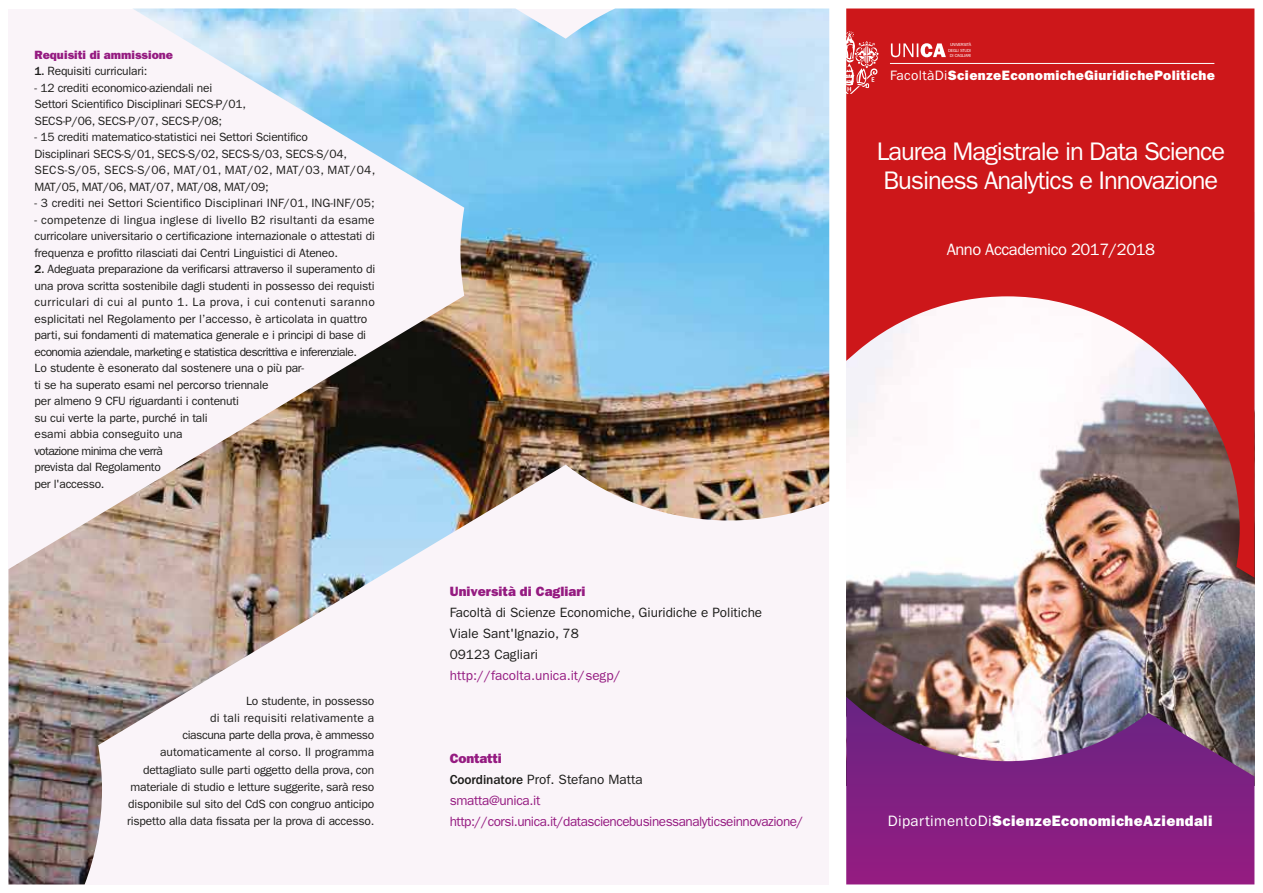
<style>
.page{position:relative;width:1263px;height:893px;background:#fff}
.page>*{position:absolute;margin:0;border:0;box-sizing:border-box;transform-origin:0 0}
.t1{font:25.5px/28.5px "ITC Franklin Gothic Std";letter-spacing:-.045em;color:#fff}
.t2{font:16.5px "ITC Franklin Gothic Std";letter-spacing:-.03em;color:#fff}
.t3{font:15.15px "ITC Franklin Gothic Std Hvy";letter-spacing:.025em;color:#fff}
.t4{font:13.65px "ITC Franklin Gothic Std Hvy";letter-spacing:.025em;color:#fff}
.t5{font:13.5px/21px "ITC Franklin Gothic Std";letter-spacing:-.035em;color:#951b81}
.t6{font:13.5px/21px "ITC Franklin Gothic Std";color:#1d1d1b}
.t7{font:13.5px "ITC Franklin Gothic Std";color:#951b81}
.t8{font:13.5px "ITC Franklin Gothic Std Hvy";color:#951b81}
.t9{font:12px/16.5px "ITC Franklin Gothic Std";letter-spacing:-.015em;color:#1d1d1b}
.t10{font:12px "ITC Franklin Gothic Std";letter-spacing:.005em;color:#1d1d1b}
.t11{font:12px "ITC Franklin Gothic Std Hvy";color:#951b81}
.t12{font:4.5px/5.2px "ITC Franklin Gothic Std";letter-spacing:-.045em;color:#fff;text-align:center}
.s1{font-weight:500}
.s2{font-weight:500;color:#1d1d1b}
.s3{color:#1d1d1b}
.s4{font-family:"ITC Franklin Gothic Std"}
</style>
<div class="page">
<img style="left:9px;top:9px;width:820px;height:875px">
<img style="left:846px;top:578px;width:408px;height:119px">
<svg style="left:846px;top:9px;width:408px;height:569px;fill:#cd171a"></svg>
<hr style="left:890px;top:63px;width:324px;height:1px;background:#fff">
<svg style="left:846px;top:31px;width:33px;height:63px;background:#da5659"></svg>
<svg style="left:891px;top:43px;width:55px;height:14px"></svg>
<svg style="left:846px;top:697px;width:408px;height:187px;background:#883a84"></svg>
<p class="t11" style="left:35px;top:48px;width:140px">Requisiti di ammissione</p>
<p class="t9" style="left:35px;top:63px;width:114px"><span class="s1">1.</span> Requisiti curriculari:</p>
<p class="t9" style="left:35px;top:80px;width:213px">- 12 crediti economico-aziendali nei<br>Settori Scientifico Disciplinari SECS-P/01,<br>SECS-P/06, SECS-P/07, SECS-P/08;</p>
<p class="t9" style="left:35px;top:129px;width:342px">- 15 crediti matematico-statistici nei Settori Scientifico<br>Disciplinari SECS-S/01, SECS-S/02, SECS-S/03, SECS-S/04, SECS-S/05, SECS-S/06, MAT/01, MAT/02, MAT/03, MAT/04, MAT/05, MAT/06, MAT/07, MAT/08, MAT/09;</p>
<p class="t10" style="left:35px;top:196px;width:342px">- 3 crediti nei Settori Scientifico Disciplinari INF/01, ING-INF/05;</p>
<p class="t9" style="left:35px;top:212px;width:342px;text-align:justify">- competenze di lingua inglese di livello B2 risultanti da esame curricolare universitario o certificazione internazionale o attestati di frequenza e profitto rilasciati dai Centri Linguistici di Ateneo.</p>
<p class="t9" style="left:35px;top:261px;width:342px"><span class="s1">2.</span> Adeguata preparazione da verificarsi attraverso il superamento di una prova scritta sostenibile dagli studenti in possesso dei requisti curriculari di cui al punto 1. La prova, i cui contenuti saranno esplicitati nel Regolamento per l’accesso, è articolata in quattro parti, sui fondamenti di matematica generale e i principi di base di economia aziendale, marketing e statistica descrittiva e inferenziale.<br>Lo studente è esonerato dal sostenere una o più par-<br>ti se ha superato esami nel percorso triennale<br>per almeno 9 CFU riguardanti i contenuti<br>su cui verte la parte, purché in tali<br>esami abbia conseguito una<br>votazione minima che verrà<br>prevista dal Regolamento<br>per l'accesso.</p>
<p class="t9" style="left:127px;top:692px;width:249px;line-height:17.2px;text-align:right">Lo studente, in possesso<br>di tali requisiti relativamente a<br>ciascuna parte della prova, è ammesso automaticamente al corso. Il programma dettagliato sulle parti oggetto della prova, con materiale di studio e letture suggerite, sarà reso disponibile sul sito del CdS con congruo anticipo rispetto alla data fissata per la prova di accesso.</p>
<p class="t8" style="left:450px;top:584px;width:137px">Università di Cagliari</p>
<p class="t6" style="left:450px;top:602px;width:314px">Facoltà di Scienze Economiche, Giuridiche e Politiche<br>Viale Sant'Ignazio, 78<br>09123 Cagliari</p>
<p class="t7" style="left:450px;top:668px;width:172px">http://facolta.unica.it/segp/</p>
<p class="t8" style="left:450px;top:751px;width:54px">Contatti</p>
<p class="t5" style="left:450px;top:769px;width:355px"><span class="s2">Coordinatore</span> <span class="s3">Prof. Stefano Matta<br></span>smatta@unica.it http://corsi.unica.it/datasciencebusinessanalyticseinnovazione/</p>
<p class="t12" style="left:948px;top:42px;width:24px">UNIVERSITÀ<br>DEGLI STUDI<br>DI CAGLIARI</p>
<p class="t4" style="left:890px;top:68px;width:326px"><span class="s4">FacoltàDi</span>ScienzeEconomicheGiuridichePolitiche</p>
<h1 class="t1" style="left:877px;top:138px;width:350px">Laurea Magistrale in Data Science<br>Business Analytics e Innovazione</h1>
<h2 class="t2" style="left:947px;top:240px;width:210px">Anno Accademico 2017/2018</h2>
<p class="t3" style="left:888px;top:812px;width:326px"><span class="s4">DipartimentoDi</span>ScienzeEconomicheAziendali</p>
</div>
